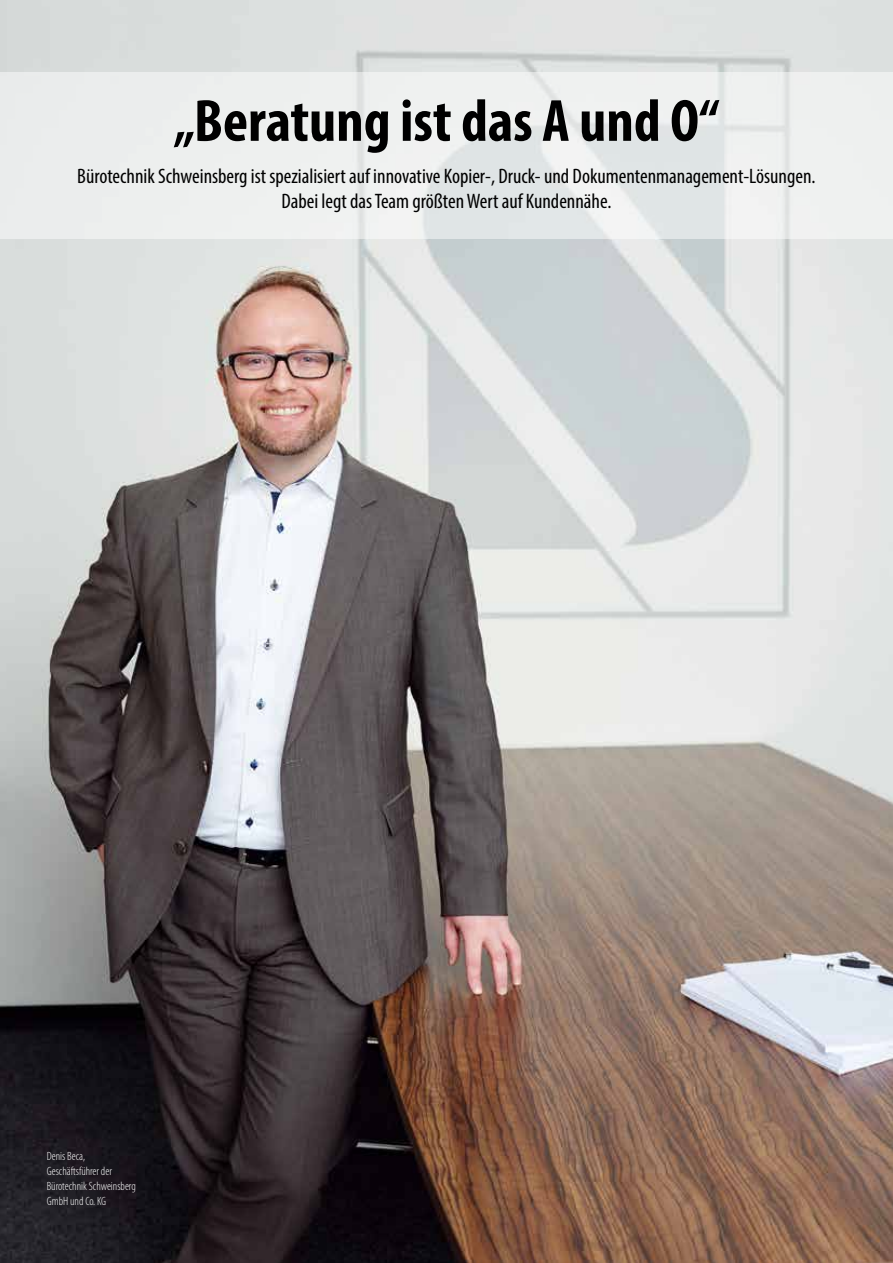
<style>
.page{position:relative;width:893px;height:1263px;background:#fff}
.page>*{position:absolute;margin:0;border:0;box-sizing:border-box;transform-origin:0 0}
.t1{font:700 condensed 60px "Myriad Pro";color:#000}
.t2{font:condensed 21px/25.2px "Myriad Pro";color:#000;text-align:center}
.t3{font:300 condensed 12px/15px "Myriad Pro";color:#fff}
</style>
<div class="page">
<img style="left:0;top:0;width:893px;height:1263px">
<div style="left:0;top:72px;width:893px;height:167px;background:linear-gradient(to right,#eceeed,#ebeded)"></div>
<h1 class="t1" style="left:174px;top:83px;width:547px">„Beratung ist das A und O“</h1>
<p class="t2" style="left:77px;top:163px;width:740px">Bürotechnik Schweinsberg ist spezialisiert auf innovative Kopier-, Druck- und Dokumentenmanagement-Lösungen.<br>Dabei legt das Team größten Wert auf Kundennähe.</p>
<p class="t3" style="left:47px;top:1148px;width:90px">Denis Beca,<br>Geschäftsführer der<br>Bürotechnik Schweinsberg<br>GmbH und Co. KG</p>
</div>
